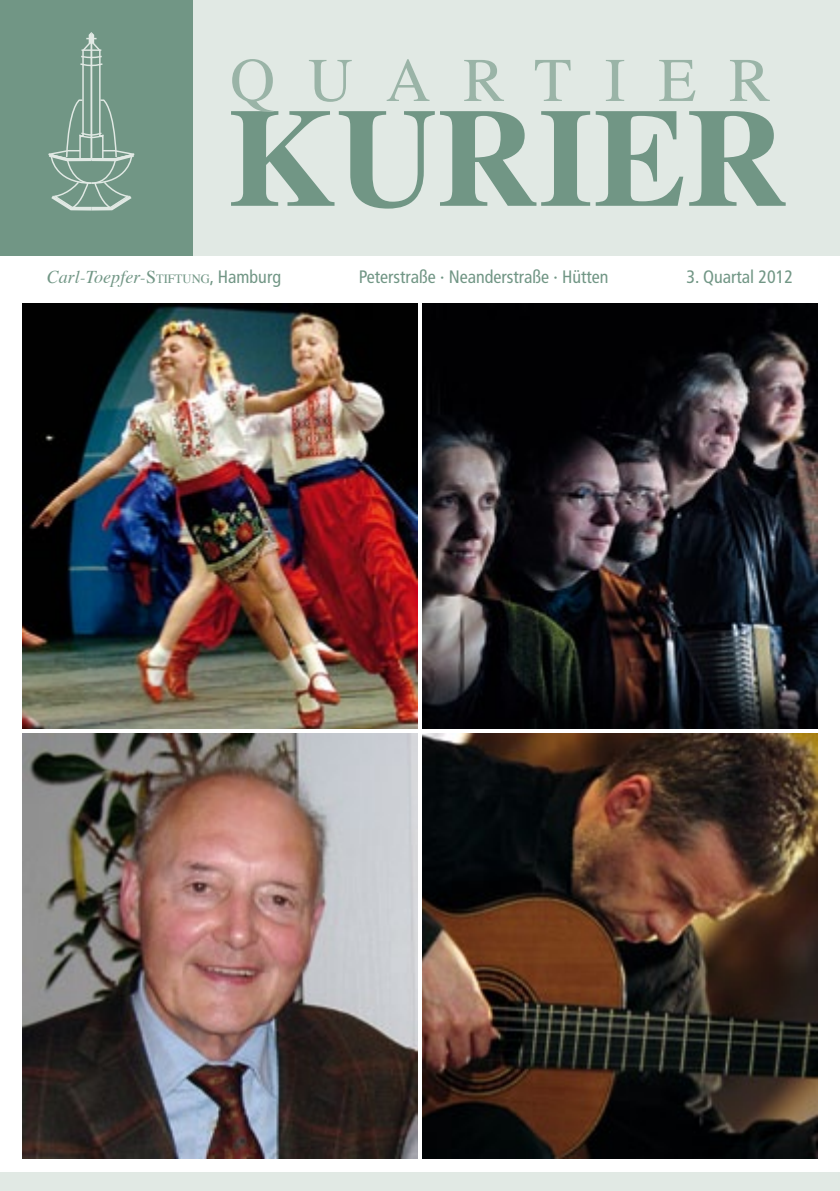
<style>
.page{position:relative;width:840px;height:1191px;background:#fff}
.page>*{position:absolute;margin:0;border:0;box-sizing:border-box;transform-origin:0 0}
.t1{font:700 140px "Times";color:#719685}
.t2{font:62px "Times";letter-spacing:.53em;color:#9ab4a7}
.t3{font:condensed 18px "Frutiger";color:#719685}
.t4{font:italic 18px "Times";color:#719685}
.s1{font-style:normal}
.s2{font-style:normal;font-size:12.6px}
.s3{font-family:"Frutiger";font-style:normal;font-stretch:condensed}
</style>
<div class="page">
<div style="left:0;top:1172px;width:839px;height:19px;background:#e1e9e4"></div>
<div style="left:0;top:0;width:839px;height:255px;background:#e1e9e4"></div>
<div style="left:0;top:0;width:193px;height:255px;background:#719685"></div>
<svg style="left:48px;top:32px;width:87px;height:179px"></svg>
<img style="left:23px;top:303px;width:394px;height:425px">
<img style="left:23px;top:733px;width:394px;height:425px">
<img style="left:422px;top:733px;width:394px;height:425px">
<img style="left:422px;top:303px;width:394px;height:425px">
<h2 class="t2" style="left:230px;top:22px;width:541px">QUARTIER</h2>
<h1 class="t1" style="left:227px;top:24px;width:562px">KURIER</h1>
<p class="t4" style="left:47px;top:261px;width:235px">Carl-Toepfer-<span class="s1">S</span><span class="s2">tiftung</span><span class="s3">, Hamburg</span></p>
<p class="t3" style="left:358px;top:266px;width:251px">Peterstraße · Neanderstraße · Hütten</p>
<p class="t3" style="left:686px;top:266px;width:108px">3. Quartal 2012</p>
</div>
